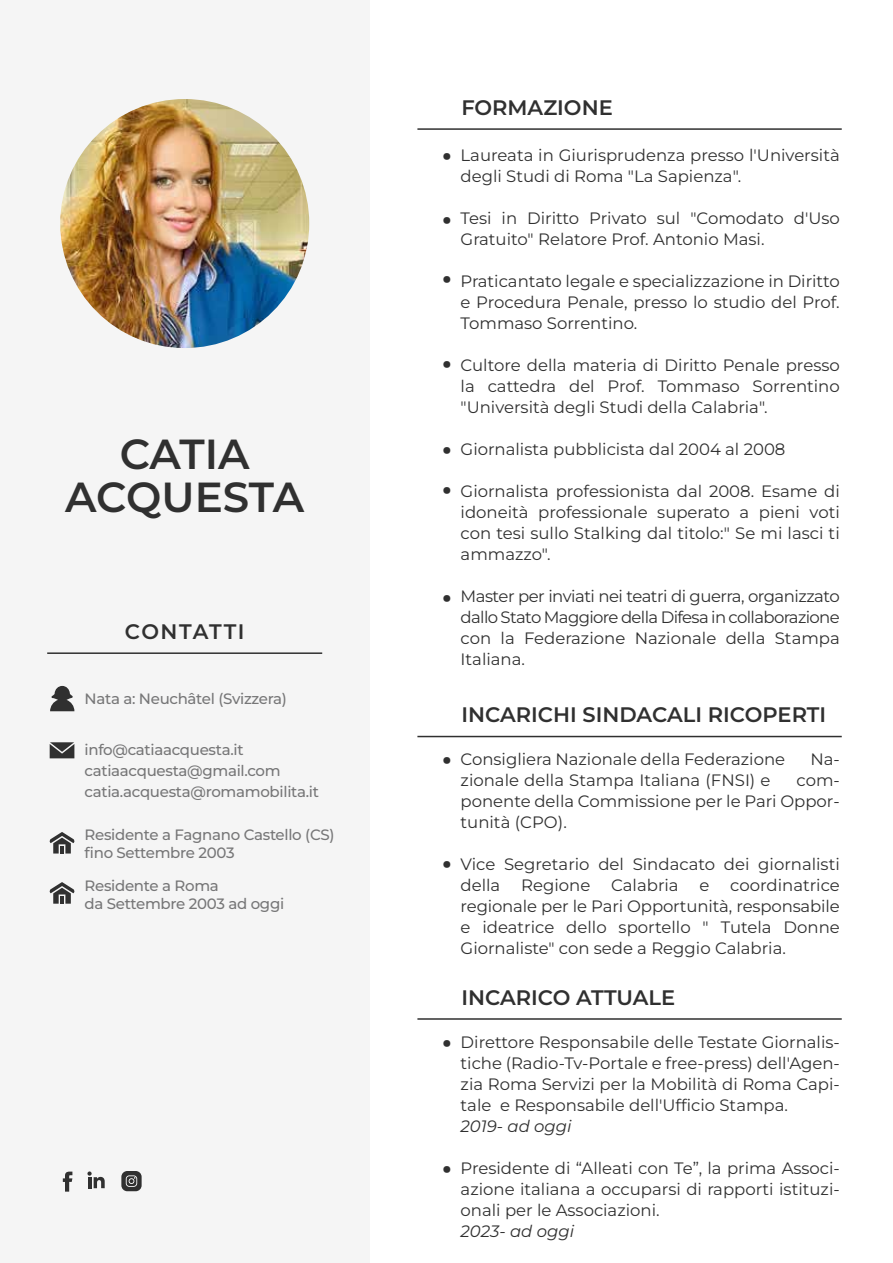
<style>
.page{position:relative;width:893px;height:1263px;background:#fff}
.page>*{position:absolute;margin:0;border:0;box-sizing:border-box;transform-origin:0 0}
.t1{font:100 42px/43.5px "Montserrat";letter-spacing:-.01em;color:#303030;text-align:center}
.t2{font:800 30px/64.5px "Montserrat";color:#303030}
.t3{font:100 21px "Montserrat";color:#303030}
.t4{font:100 21px "Montserrat";letter-spacing:.075em;color:#303030}
.t5{font:100 16.5px/21px "Montserrat";color:#303030;text-align:justify}
.t6{font:italic 16.5px "Montserrat";color:#303030}
.t7{font:100 15px/21px "Montserrat";letter-spacing:-.02em;color:#777778}
</style>
<div class="page">
<div style="left:0;top:0;width:369px;height:1263px;background:#f0f0f0"></div>
<img style="left:60px;top:99px;width:249px;height:249px;border-radius:124px">
<hr style="left:417px;top:128px;width:425px;height:2px;background:#303030">
<hr style="left:417px;top:736px;width:425px;height:1px;background:#303030">
<hr style="left:417px;top:1018px;width:425px;height:2px;background:#303030">
<svg style="left:63px;top:1171px;width:9px;height:20px"></svg>
<svg style="left:87px;top:1171px;width:18px;height:17px"></svg>
<hr style="left:47px;top:652px;width:275px;height:2px;background:#303030">
<svg style="left:50px;top:742px;width:24px;height:16px"></svg>
<svg style="left:49px;top:882px;width:26px;height:22px"></svg>
<svg style="left:49px;top:832px;width:26px;height:21px"></svg>
<svg style="left:50px;top:686px;width:24px;height:25px"></svg>
<div style="left:121px;top:1171px;width:21px;height:20px;background:#303030;border-radius:6px"></div>
<svg style="left:126px;top:1175px;width:11px;height:12px"></svg>
<h1 class="t1" style="left:65px;top:431px;width:240px">CATIA<br>ACQUESTA</h1>
<p class="t4" style="left:125px;top:617px;width:121px">CONTATTI</p>
<p class="t7" style="left:85px;top:687px;width:204px">Nata a: Neuchâtel (Svizzera)</p>
<p class="t7" style="left:85px;top:738px;width:236px">info@catiaacquesta.it catiaacquesta@gmail.com catia.acquesta@romamobilita.it</p>
<p class="t7" style="left:85px;top:825px;width:252px;line-height:18px">Residente a Fagnano Castello (CS) fino Settembre 2003</p>
<p class="t7" style="left:85px;top:876px;width:201px;line-height:18px">Residente a Roma<br>da Settembre 2003 ad oggi</p>
<h2 class="t2" style="left:442px;top:120px;width:11px">· ·</h2>
<h2 class="t2" style="left:442px;top:243px;width:11px">·</h2>
<h2 class="t2" style="left:442px;top:329px;width:11px">·</h2>
<h2 class="t2" style="left:442px;top:426px;width:11px;line-height:40.5px">· ·</h2>
<h2 class="t2" style="left:442px;top:563px;width:11px">·</h2>
<p class="t3" style="left:461px;top:93px;width:153px">FORMAZIONE</p>
<p class="t5" style="left:461px;top:144px;width:381px">Laureata in Giurisprudenza presso l'Università degli Studi di Roma "La Sapienza".</p>
<p class="t5" style="left:461px;top:207px;width:381px">Tesi in Diritto Privato sul "Comodato d'Uso<br>Gratuito" Relatore Prof. Antonio Masi.</p>
<p class="t5" style="left:461px;top:270px;width:381px">Praticantato legale e specializzazione in Diritto e Procedura Penale, presso lo studio del Prof.<br>Tommaso Sorrentino.</p>
<p class="t5" style="left:461px;top:354px;width:381px">Cultore della materia di Diritto Penale presso la cattedra del Prof. Tommaso Sorrentino "Università degli Studi della Calabria".</p>
<p class="t5" style="left:461px;top:438px;width:326px">Giornalista pubblicista dal 2004 al 2008</p>
<p class="t5" style="left:461px;top:480px;width:381px">Giornalista professionista dal 2008. Esame di idoneità professionale superato a pieni voti con tesi sullo Stalking dal titolo:" Se mi lasci ti ammazzo".</p>
<p class="t5" style="left:461px;top:585px;width:381px">Master per inviati nei teatri di guerra, organizzato dallo Stato Maggiore della Difesa in collaborazione con la Federazione Nazionale della Stampa Italiana.</p>
<h2 class="t2" style="left:442px;top:725px;width:11px">·</h2>
<h2 class="t2" style="left:442px;top:828px;width:11px">·</h2>
<p class="t3" style="left:461px;top:701px;width:366px">INCARICHI SINDACALI RICOPERTI</p>
<p class="t5" style="left:461px;top:748px;width:326px">Consigliera Nazionale della Federazione</p>
<p class="t5" style="left:810px;top:748px;width:31px">Na-</p>
<p class="t5" style="left:461px;top:769px;width:311px">zionale della Stampa Italiana (FNSI) e</p>
<p class="t5" style="left:461px;top:769px;width:381px;text-indent:336px">com&shy;ponente della Commissione per le Pari Oppor&shy;tunità (CPO).</p>
<p class="t5" style="left:461px;top:853px;width:381px">Vice Segretario del Sindacato dei giornalisti della</p>
<p class="t5" style="left:461px;top:874px;width:381px;text-indent:270px">coordinatrice regionale per le Pari Opportunità, responsabile e ideatrice dello sportello " Tutela Donne Giornaliste" con sede a Reggio Calabria.</p>
<p class="t5" style="left:521px;top:874px;width:71px">Regione</p>
<p class="t5" style="left:611px;top:874px;width:69px">Calabria</p>
<p class="t5" style="left:699px;top:874px;width:11px">e</p>
<h2 class="t2" style="left:442px;top:1007px;width:11px">·</h2>
<h2 class="t2" style="left:442px;top:1133px;width:11px">·</h2>
<p class="t3" style="left:461px;top:983px;width:215px">INCARICO ATTUALE</p>
<p class="t5" style="left:461px;top:1031px;width:381px">Direttore Responsabile delle Testate Giornalis&shy;tiche (Radio-Tv-Portale e free-press) dell'Agen&shy;zia Roma Servizi per la Mobilità di Roma Capi&shy;tale e Responsabile dell'Ufficio Stampa.</p>
<p class="t6" style="left:461px;top:1114px;width:113px">2019- ad oggi</p>
<p class="t5" style="left:461px;top:1157px;width:381px">Presidente di “Alleati con Te”, la prima Associ&shy;azione italiana a occuparsi di rapporti istituzi&shy;onali per le Associazioni.</p>
<p class="t6" style="left:461px;top:1219px;width:115px">2023- ad oggi</p>
</div>
